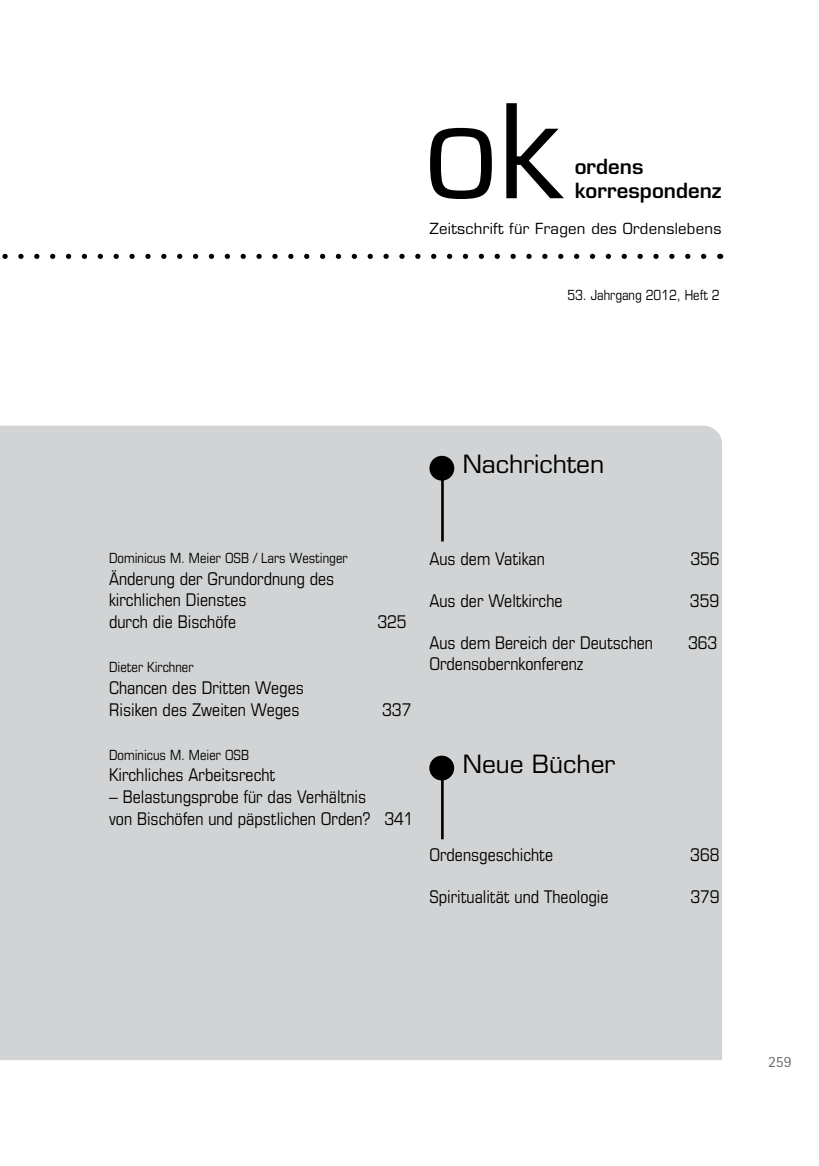
<style>
.page{position:relative;width:819px;height:1166px;background:#fff}
.page>*{position:absolute;margin:0;border:0;box-sizing:border-box;transform-origin:0 0}
.t1{font:24.5px "Eurostile LT Std";color:#000}
.t2{font:600 20.3px/24.3px "Eurostile LT Std";color:#000}
.t3{font:condensed 17.5px/21.9px "Eurostile LT Std";color:#000}
.t4{font:15.75px "Rotis Sans Serif Pro";color:#6d6e71}
.t5{font:14.88px "Eurostile LT Std";letter-spacing:.02em;color:#000}
.t6{font:condensed 14px "Eurostile LT Std";color:#000}
</style>
<div class="page">
<div style="left:0;top:426px;width:722px;height:634px;background:#d1d3d4"></div>
<svg style="left:430px;top:128px;width:62px;height:71px"></svg>
<svg style="left:506px;top:103px;width:58px;height:95px"></svg>
<svg style="left:2px;top:254px;width:705px;height:5px"></svg>
<div style="left:429px;top:755px;width:25px;height:25px;background:#000;border-radius:50%"></div>
<hr style="left:441px;top:767px;width:2px;height:72px;background:#000">
<div style="left:429px;top:456px;width:25px;height:25px;background:#000;border-radius:50%"></div>
<hr style="left:441px;top:470px;width:3px;height:71px;background:#000">
<p class="t2" style="left:574px;top:154px;width:148px">ordens korrespondenz</p>
<p class="t5" style="left:429px;top:219px;width:294px">Zeitschrift für Fragen des Ordenslebens</p>
<p class="t6" style="left:567px;top:287px;width:154px">53. Jahrgang 2012, Heft 2</p>
<h1 class="t1" style="left:462px;top:449px;width:143px">Nachrichten</h1>
<p class="t6" style="left:109px;top:549px;width:240px">Dominicus M. Meier OSB / Lars Westinger</p>
<p class="t3" style="left:109px;top:567px;width:227px">Änderung der Grundordnung des kirchlichen Dienstes<br>durch die Bischöfe</p>
<p class="t6" style="left:109px;top:659px;width:86px">Dieter Kirchner</p>
<p class="t3" style="left:109px;top:676px;width:196px">Chancen des Dritten Weges<br>Risiken des Zweiten Weges</p>
<p class="t3" style="left:377px;top:611px;width:31px">325</p>
<p class="t3" style="left:382px;top:698px;width:31px">337</p>
<p class="t6" style="left:109px;top:746px;width:141px">Dominicus M. Meier OSB</p>
<p class="t3" style="left:109px;top:764px;width:168px">Kirchliches Arbeitsrecht</p>
<p class="t3" style="left:109px;top:786px;width:306px">– Belastungsprobe für das Verhältnis<br>von Bischöfen und päpstlichen Orden? 341</p>
<p class="t3" style="left:429px;top:547px;width:117px">Aus dem Vatikan</p>
<p class="t3" style="left:690px;top:547px;width:31px">356</p>
<p class="t3" style="left:429px;top:589px;width:135px">Aus der Weltkirche</p>
<p class="t3" style="left:690px;top:589px;width:31px">359</p>
<p class="t3" style="left:429px;top:631px;width:225px">Aus dem Bereich der Deutschen</p>
<p class="t3" style="left:688px;top:631px;width:31px">363</p>
<p class="t3" style="left:429px;top:652px;width:156px">Ordensobernkonferenz</p>
<h1 class="t1" style="left:463px;top:749px;width:154px">Neue Bücher</h1>
<p class="t3" style="left:429px;top:843px;width:125px">Ordensgeschichte</p>
<p class="t3" style="left:690px;top:843px;width:31px">368</p>
<p class="t3" style="left:429px;top:885px;width:181px">Spiritualität und Theologie</p>
<p class="t3" style="left:690px;top:885px;width:31px">379</p>
<p class="t4" style="left:768px;top:1052px;width:25px">259</p>
</div>
